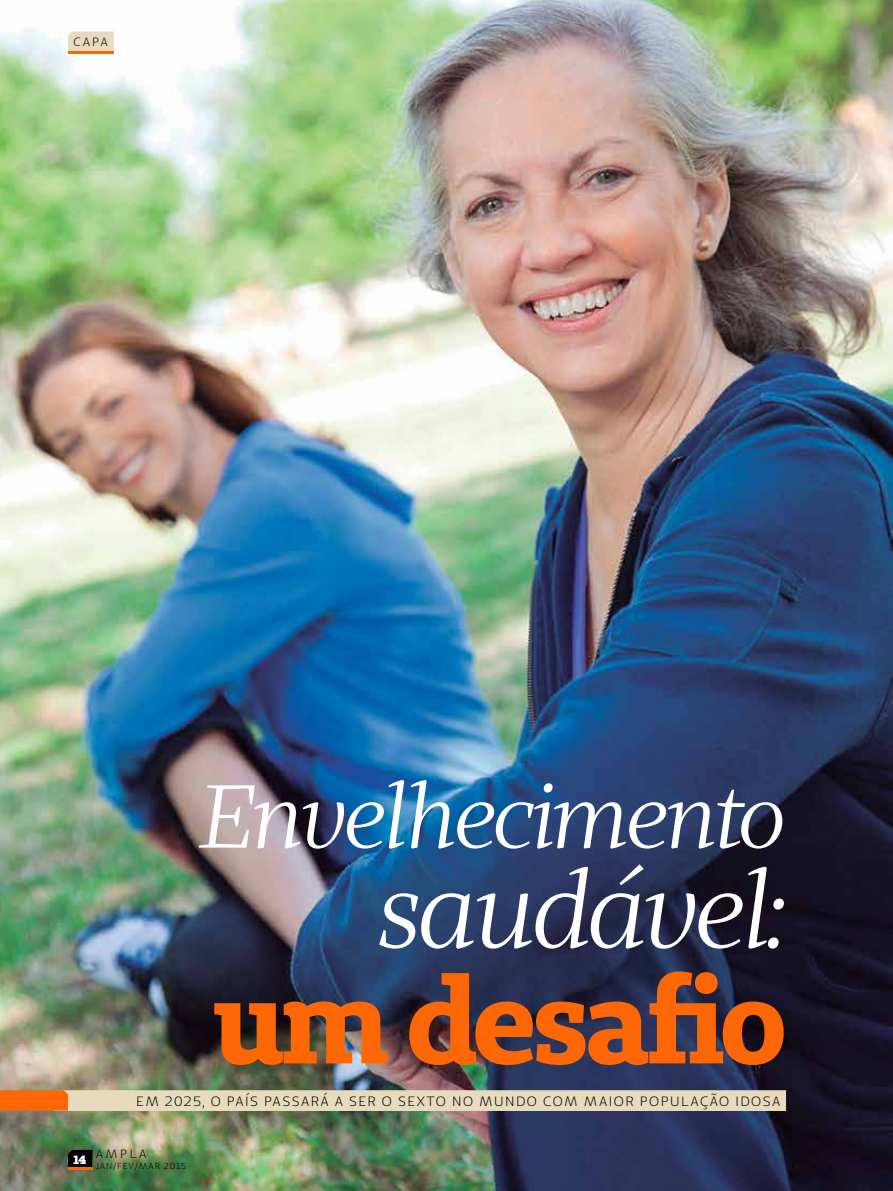
<style>
.page{position:relative;width:893px;height:1191px;background:#fff}
.page>*{position:absolute;margin:0;border:0;box-sizing:border-box;transform-origin:0 0}
.t1{font:700 120.3px "Unimed Slab";letter-spacing:-.035em;color:#fd6706}
.t2{font:italic 106.05px "Unimed Serif";letter-spacing:-.06em;color:#fff}
.t3{font:italic 88.8px "Unimed Serif";letter-spacing:-.05em;color:#fff}
.t4{font:13.5px "Unimed Sans";letter-spacing:.1em;color:#000}
.t5{font:12px "Unimed Sans";color:#000}
.t6{font:900 12px "Unimed Slab";color:#fff}
.t7{font:8.7px "Unimed Sans";color:#000}
</style>
<div class="page">
<img style="left:0;top:0;width:893px;height:1191px">
<svg style="left:68px;top:1149px;width:24px;height:18px"></svg>
<hr style="left:68px;top:1167px;width:24px;height:2px;background:#fd6706">
<svg style="left:68px;top:32px;width:46px;height:19px"></svg>
<hr style="left:68px;top:51px;width:46px;height:2px;background:#ff6604">
<svg style="left:0;top:1090px;width:786px;height:21px;background:#e8ceac"></svg>
<p class="t5" style="left:73px;top:34px;width:19px">CAPA</p>
<h3 class="t3" style="left:199px;top:760px;width:588px">Envelhecimento</h3>
<h2 class="t2" style="left:376px;top:843px;width:412px">saudável:</h2>
<h1 class="t1" style="left:212px;top:941px;width:576px">um desafio</h1>
<p class="t4" style="left:136px;top:1092px;width:138px">EM 2025, O PAÍS PASSAR</p>
<p class="t4" style="left:321px;top:1092px;width:39px">Á A SER</p>
<p class="t4" style="left:382px;top:1092px;width:81px">OSEXTO NO</p>
<p class="t4" style="left:479px;top:1092px;width:13px">MUNDO</p>
<p class="t4" style="left:543px;top:1092px;width:13px">COM</p>
<p class="t4" style="left:584px;top:1092px;width:11px">MAIOR</p>
<p class="t4" style="left:640px;top:1092px;width:11px">POPULA</p>
<p class="t4" style="left:700px;top:1092px;width:46px">ÇÃO IDOSA</p>
<p class="t6" style="left:73px;top:1151px;width:14px">14</p>
<p class="t5" style="left:96px;top:1146px;width:12px">AMPLA</p>
<p class="t7" style="left:96px;top:1160px;width:7px">JAN</p>
<p class="t7" style="left:113px;top:1160px;width:11px">/FEV</p>
<p class="t7" style="left:135px;top:1160px;width:12px">/MAR</p>
<p class="t7" style="left:164px;top:1160px;width:24px">2015</p>
</div>
